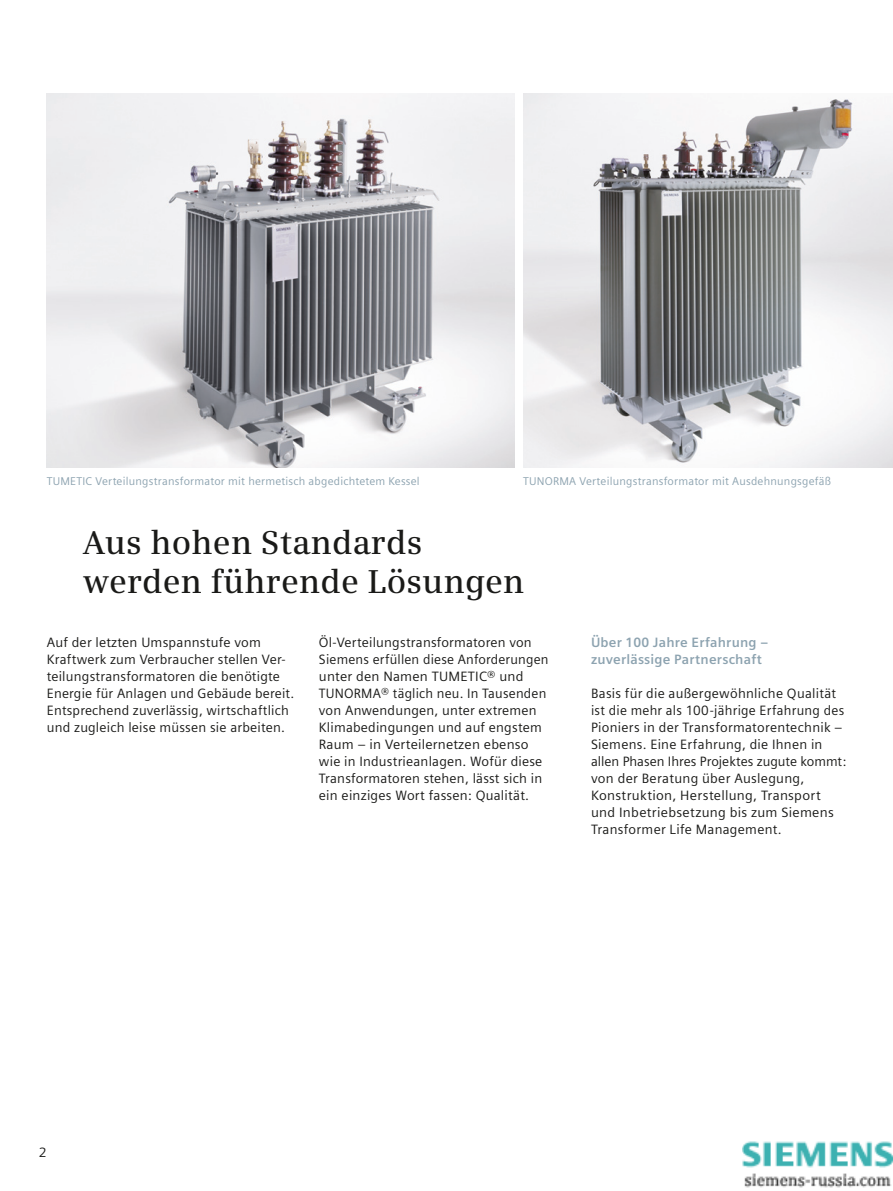
<style>
.page{position:relative;width:893px;height:1191px;background:#fff}
.page>*{position:absolute;margin:0;border:0;box-sizing:border-box;transform-origin:0 0}
.t1{font:600 33px/38.2px "Siemens Serif";letter-spacing:.005em;color:#1a1a18}
.t2{font:13.5px/17px "Siemens Sans";letter-spacing:.015em;color:#1a1a18}
.t3{font:700 13.5px/17px "Siemens Sans";letter-spacing:.015em;color:#8da3b0}
.t4{font:11.25px "Siemens Sans";letter-spacing:.02em;color:#8da3b0}
</style>
<div class="page">
<img style="left:47px;top:94px;width:467px;height:374px">
<img style="left:523px;top:94px;width:370px;height:374px">
<img style="left:742px;top:1141px;width:150px;height:47px">
<p class="t4" style="left:47px;top:475px;width:374px">TUMETIC Verteilungstransformator mit hermetisch abgedichtetem Kessel</p>
<p class="t4" style="left:523px;top:475px;width:310px">TUNORMA Verteilungstransformator mit Ausdehnungsgefäß</p>
<h1 class="t1" style="left:83px;top:524px;width:443px">Aus hohen Standards werden führende Lösungen</h1>
<p class="t2" style="left:319px;top:633px;width:231px">Öl-Verteilungstransformatoren von Siemens erfüllen diese Anforderungen unter den Namen TUMETIC® und TUNORMA® täglich neu. In Tausenden von Anwendungen, unter extremen Klimabedingungen und auf engstem Raum – in Verteilernetzen ebenso wie in Industrieanlagen. Wofür diese Transformatoren stehen, lässt sich in ein einziges Wort fassen: Qualität.</p>
<p class="t2" style="left:47px;top:633px;width:249px">Auf der letzten Umspannstufe vom Kraftwerk zum Verbraucher stellen Ver&shy;teilungstransformatoren die benötigte Energie für Anlagen und Gebäude bereit.<br>Entsprechend zuverlässig, wirtschaftlich und zugleich leise müssen sie arbeiten.</p>
<p class="t3" style="left:591px;top:633px;width:179px">Über 100 Jahre Erfahrung – zuverlässige Partnerschaft</p>
<p class="t2" style="left:591px;top:684px;width:257px">Basis für die außergewöhnliche Qualität ist die mehr als 100-jährige Erfahrung des Pioniers in der Transformatorentechnik – Siemens. Eine Erfahrung, die Ihnen in allen Phasen Ihres Projektes zugute kommt: von der Beratung über Auslegung, Konstruktion, Herstellung, Transport und Inbetriebsetzung bis zum Siemens Transformer Life Management.</p>
<p class="t2" style="left:39px;top:1143px;width:9px">2</p>
</div>
